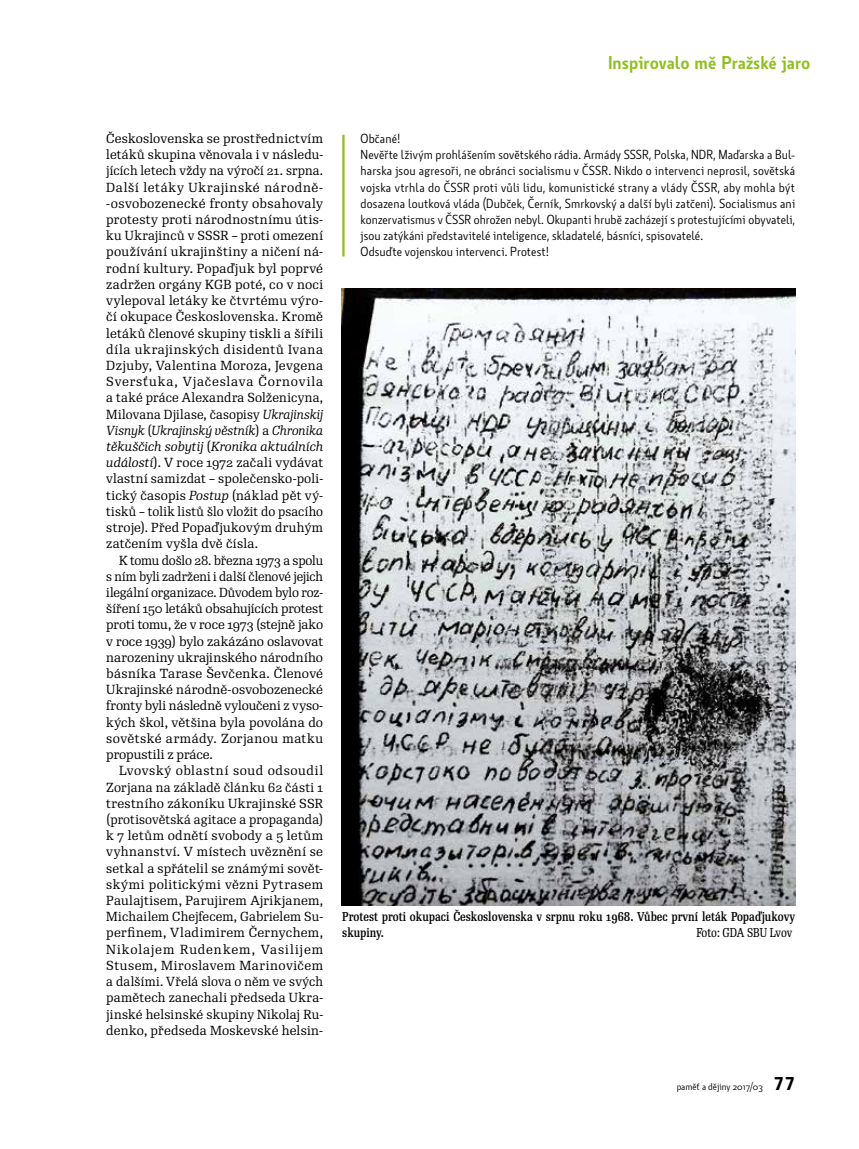
<style>
.page{position:relative;width:859px;height:1149px;background:#fff}
.page>*{position:absolute;margin:0;border:0;box-sizing:border-box;transform-origin:0 0}
.t1{font:600 18px "Botanika Std";color:#90bf21}
.t2{font:12.75px/16.2px "Re Public Std";letter-spacing:.015em;color:#000;text-align:justify}
.t3{font:12.75px/16.2px "Botanika Std";letter-spacing:.01em;color:#000}
.t4{font:12.75px/16.2px "Re Public Std";letter-spacing:.015em;color:#000;text-align:justify;scale:.96 1}
.t5{font:500 12.45px/16.2px "Re Public Std Cond";color:#000}
.t6{font:12.45px "Re Public Std Cond";color:#000}
.t7{font:9.75px "Botanika Std";color:#000}
.s1{font-style:italic}
.s2{font-family:"Botanika Mono";font-weight:700;font-size:18px}
</style>
<div class="page">
<img style="left:342px;top:289px;width:453px;height:615px">
<hr style="left:342px;top:135px;width:3px;height:121px;background:#90bf21">
<h1 class="t1" style="left:608px;top:51px;width:204px">Inspirovalo mě Pražské jaro</h1>
<p class="t2" style="left:106px;top:130px;width:218px">Československa se prostřednictvím letáků skupina věnovala i v následu&shy;jících letech vždy na výročí 21. srpna.<br>Další letáky Ukrajinské národně--osvobozenecké fronty obsahovaly protesty proti národnostnímu útis&shy;ku Ukrajinců v SSSR – proti omezení používání ukrajinštiny a ničení ná&shy;rodní kultury. Popaďjuk byl poprvé zadržen orgány KGB poté, co v noci vylepoval letáky ke čtvrtému výro&shy;čí okupace Československa. Kromě letáků členové skupiny tiskli a šířili díla ukrajinských disidentů Ivana Dzjuby, Valentina Moroza, Jevgena Sversťuka, Vjačeslava Čornovila a také práce Alexandra Solženicyna, Milovana Djilase, časopisy <span class="s1">Ukrajinskij Visnyk</span> (<span class="s1">Ukrajinský věstník</span>) a <span class="s1">Chronika těkuščich sobytij</span> (<span class="s1">Kronika aktuálních událostí</span>). V roce 1972 začali vydávat vlastní samizdat – společensko-poli&shy;tický časopis <span class="s1">Postup</span> (náklad pět vý&shy;tisků – tolik listů šlo vložit do psacího stroje). Před Popaďjukovým druhým zatčením vyšla dvě čísla.</p>
<p class="t4" style="left:106px;top:552px;width:227px;text-indent:13px">K tomu došlo 28. března 1973 a spolu s ním byli zadrženi i další členové jejich ilegální organizace. Důvodem bylo roz&shy;šíření 150 letáků obsahujících protest proti tomu, že v roce 1973 (stejně jako v roce 1939) bylo zakázáno oslavovat narozeniny ukrajinského národního básníka Tarase Ševčenka. Členové Ukrajinské národně-osvobozenecké fronty byli následně vyloučeni z vyso&shy;kých škol, většina byla povolána do sovětské armády. Zorjanou matku propustili z práce.</p>
<p class="t2" style="left:106px;top:762px;width:218px;text-indent:13px">Lvovský oblastní soud odsoudil Zorjana na základě článku 62 části 1 trestního zákoníku Ukrajinské SSR (protisovětská agitace a propaganda) k 7 letům odnětí svobody a 5 letům vyhnanství. V místech uvěznění se setkal a spřátelil se známými sovět&shy;skými politickými vězni Pytrasem Paulajtisem, Parujirem Ajrikjanem, Michailem Chejfecem, Gabrielem Su&shy;perfinem, Vladimirem Černychem, Nikolajem Rudenkem, Vasilijem Stusem, Miroslavem Marinovičem a dalšími. Vřelá slova o něm ve svých pamětech zanechali předseda Ukra&shy;jinské helsinské skupiny Nikolaj Ru&shy;denko, předseda Moskevské helsin-</p>
<p class="t3" style="left:361px;top:130px;width:436px">Občané!<br>Nevěřte lživým prohlášením sovětského rádia. Armády SSSR, Polska, NDR, Maďarska a Bul&shy;harska jsou agresoři, ne obránci socialismu v ČSSR. Nikdo o intervenci neprosil, sovětská vojska vtrhla do ČSSR proti vůli lidu, komunistické strany a vlády ČSSR, aby mohla být dosazena loutková vláda (Dubček, Černík, Smrkovský a další byli zatčeni). Socialismus ani konzervatismus v ČSSR ohrožen nebyl. Okupanti hrubě zacházejí s protestujícími obyvateli, jsou zatýkáni představitelé inteligence, skladatelé, básníci, spisovatelé.<br>Odsuďte vojenskou intervenci. Protest!</p>
<p class="t5" style="left:342px;top:908px;width:454px">Protest proti okupaci Československa v srpnu roku 1968. Vůbec první leták Popaďjukovy skupiny.</p>
<p class="t6" style="left:696px;top:924px;width:97px">Foto: GDA SBU Lvov</p>
<p class="t7" style="left:677px;top:1080px;width:120px">paměť a dějiny 2017/03 <span class="s2">77</span></p>
</div>
